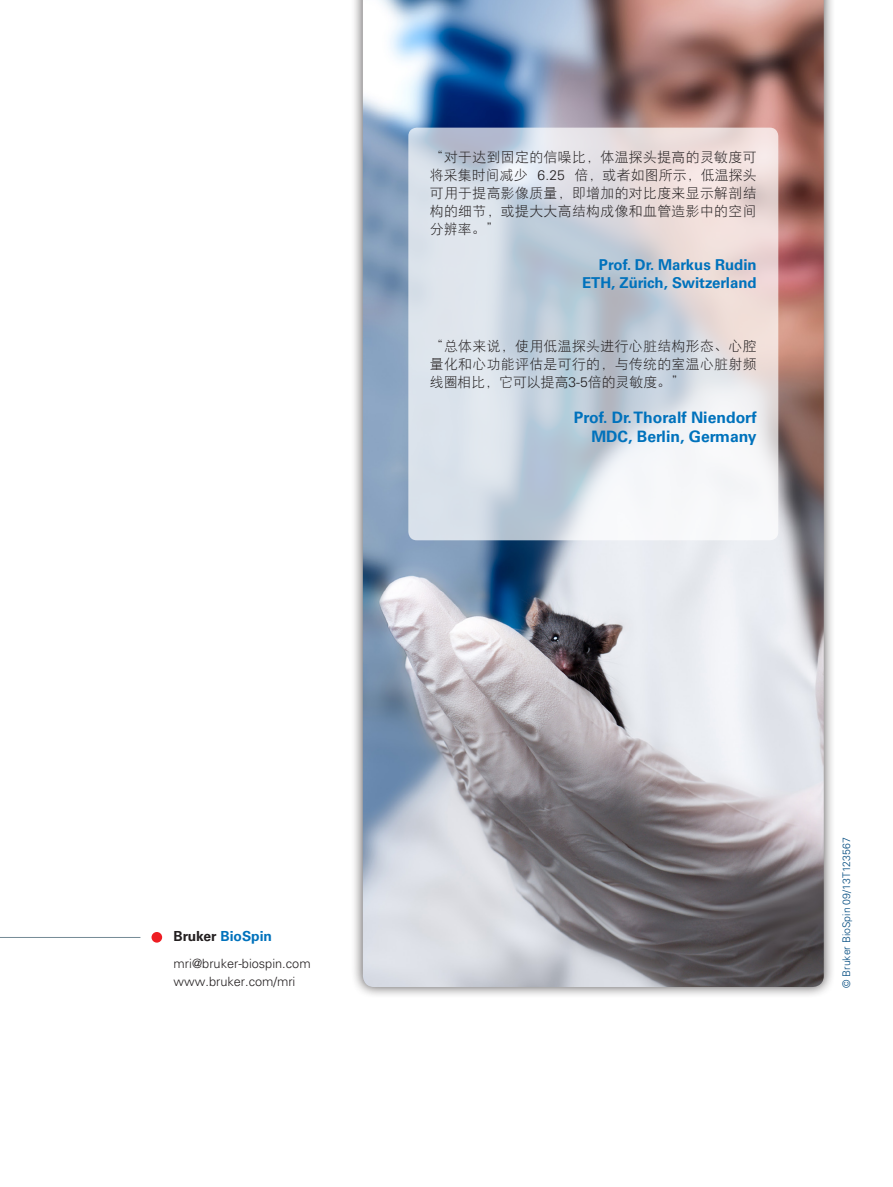
<style>
.page{position:relative;width:893px;height:1187px;background:#fff}
.page>*{position:absolute;margin:0;border:0;box-sizing:border-box;transform-origin:0 0}
.brochure_title-headl{font:700 15.75px/18.9px "Univers LT Std";color:#0072bc;text-align:right}
.brochure_title-headl-2{font:700 15px/18px "Univers LT Std";color:#0072bc;text-align:right}
.brochure_body{font:13.8px/18px "DF Hei W3";letter-spacing:.025em;color:#231f20;text-align:justify}
.brochure_company-nam{font:700 13.8px "Univers LT Std";color:#0072bc}
.brochure_email-url{font:300 12.75px "Univers LT Std";color:#231f20}
.brochure_literature{font:300 10.5px "Univers LT Std";color:#004a7f}
.s1{font-family:"Univers LT Std";font-weight:300}
.s2{color:#231f20}
</style>
<div class="page">
<div style="left:351px;top:0;width:485px;height:998px;background:#231f20;opacity:.75"></div>
<img style="left:363px;top:0;width:461px;height:986px">
<hr style="left:0;top:937px;width:140px;height:1px;background:#738a95">
<div style="left:152px;top:931px;width:10px;height:11px;background:#ee1d23;border-radius:50%"></div>
<svg style="left:408px;top:128px;width:370px;height:412px;background:#d8dbe2"></svg>
<p class="brochure_body" style="left:430px;top:148px;width:328px">“对于达到固定的信噪比，体温探头提高的灵敏度可将采集时间减少 <span class="s1">6.25</span> 倍，或者如图所示，低温探头可用于提高影像质量，即增加的对比度来显示解剖结构的细节，或提大大高结构成像和血管造影中的空间分辨率。”</p>
<p class="brochure_title-headl-2" style="left:582px;top:256px;width:176px">Prof. Dr. Markus Rudin<br>ETH, Zürich, Switzerland</p>
<p class="brochure_body" style="left:430px;top:336px;width:328px">“总体来说，使用低温探头进行心脏结构形态、心腔量化和心功能评估是可行的，与传统的室温心脏射频线圈相比，它可以提高<span class="s1">3-5</span>倍的灵敏度。”</p>
<p class="brochure_title-headl" style="left:574px;top:408px;width:184px">Prof. Dr. Thoralf Niendorf<br>MDC, Berlin, Germany</p>
<p class="brochure_company-nam" style="left:174px;top:927px;width:100px"><span class="s2">Bruker</span> BioSpin</p>
<p class="brochure_email-url" style="left:174px;top:955px;width:139px">mri@bruker-biospin.com</p>
<p class="brochure_email-url" style="left:174px;top:973px;width:123px">www.bruker.com/mri</p>
<p class="brochure_literature" style="left:840px;top:988px;width:152px;rotate:-90deg">© Bruker BioSpin 09/13T123567</p>
</div>
